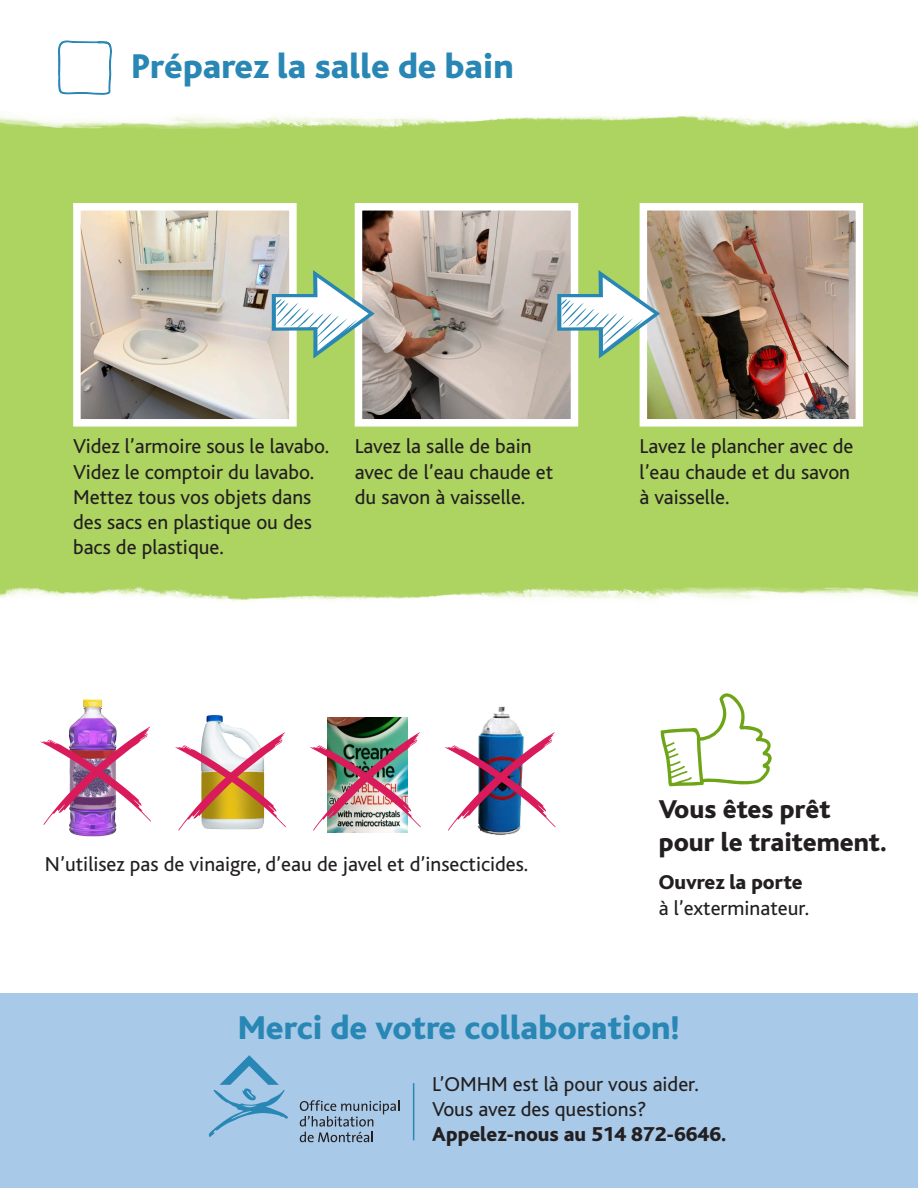
<style>
.page{position:relative;width:918px;height:1188px;background:#fff}
.page>*{position:absolute;margin:0;border:0;box-sizing:border-box;transform-origin:0 0}
.t1{font:800 36px "Bliss";color:#2887b4}
.t2{font:800 34.5px "Bliss";color:#2887b4}
.t3{font:800 27px "Bliss";color:#231f20}
.t4{font:21px/25.2px "Bliss";color:#231f20}
.t5{font:800 21px "Bliss";color:#231f20}
</style>
<div class="page">
<div style="left:0;top:111px;width:918px;height:494px;background:#add461"></div>
<img style="left:0;top:111px;width:918px;height:19px">
<svg style="left:57px;top:40px;width:56px;height:80px"></svg>
<img style="left:82px;top:212px;width:206px;height:206px">
<div style="left:73px;top:203px;width:224px;height:224px;border:8px solid #fff"></div>
<img style="left:364px;top:212px;width:205px;height:206px">
<div style="left:355px;top:203px;width:223px;height:224px;border:8px solid #fff"></div>
<img style="left:649px;top:212px;width:205px;height:206px">
<div style="left:640px;top:203px;width:223px;height:224px;border:8px solid #fff"></div>
<svg style="left:272px;top:270px;width:103px;height:89px"></svg>
<svg style="left:661px;top:693px;width:111px;height:94px"></svg>
<img style="left:203px;top:715px;width:45px;height:17px">
<svg style="left:175px;top:732px;width:111px;height:99px"></svg>
<img style="left:69px;top:699px;width:48px;height:138px">
<img style="left:40px;top:727px;width:111px;height:99px">
<div style="left:0;top:994px;width:918px;height:194px;background:#a8c9e8"></div>
<hr style="left:413px;top:1083px;width:1px;height:57px;background:#2887b4">
<svg style="left:300px;top:1100px;width:99px;height:42px"></svg>
<svg style="left:209px;top:1055px;width:79px;height:82px"></svg>
<svg style="left:557px;top:270px;width:103px;height:89px"></svg>
<img style="left:0;top:586px;width:918px;height:19px">
<img style="left:327px;top:717px;width:81px;height:115px">
<img style="left:310px;top:732px;width:111px;height:99px">
<img style="left:482px;top:706px;width:39px;height:129px">
<img style="left:445px;top:732px;width:111px;height:99px">
<p class="t1" style="left:131px;top:48px;width:384px">Préparez la salle de bain</p>
<p class="t4" style="left:73px;top:434px;width:258px">Videz l’armoire sous le lavabo.</p>
<p class="t4" style="left:73px;top:460px;width:242px">Videz le comptoir du lavabo.</p>
<p class="t4" style="left:73px;top:485px;width:240px;text-align:justify">Mettez tous vos objets dans des sacs en plastique ou des bacs de plastique.</p>
<p class="t4" style="left:355px;top:434px;width:178px">Lavez la salle de bain</p>
<p class="t4" style="left:355px;top:460px;width:200px">avec de l’eau chaude et du savon à vaisselle.</p>
<p class="t4" style="left:640px;top:434px;width:215px">Lavez le plancher avec de l’eau chaude et du savon à vaisselle.</p>
<p class="t4" style="left:45px;top:852px;width:485px">N’utilisez pas de vinaigre, d’eau de javel et d’insecticides.</p>
<p class="t3" style="left:659px;top:795px;width:173px">Vous êtes prêt</p>
<p class="t3" style="left:659px;top:828px;width:230px">pour le traitement.</p>
<p class="t5" style="left:659px;top:872px;width:145px">Ouvrez la porte</p>
<p class="t4" style="left:659px;top:895px;width:152px">à l’exterminateur.</p>
<p class="t2" style="left:238px;top:1010px;width:443px">Merci de votre collaboration!</p>
<p class="t4" style="left:432px;top:1071px;width:268px">L’OMHM est là pour vous aider.</p>
<p class="t4" style="left:432px;top:1097px;width:216px">Vous avez des questions?</p>
<p class="t5" style="left:432px;top:1123px;width:296px">Appelez-nous au 514 872-6646.</p>
</div>
